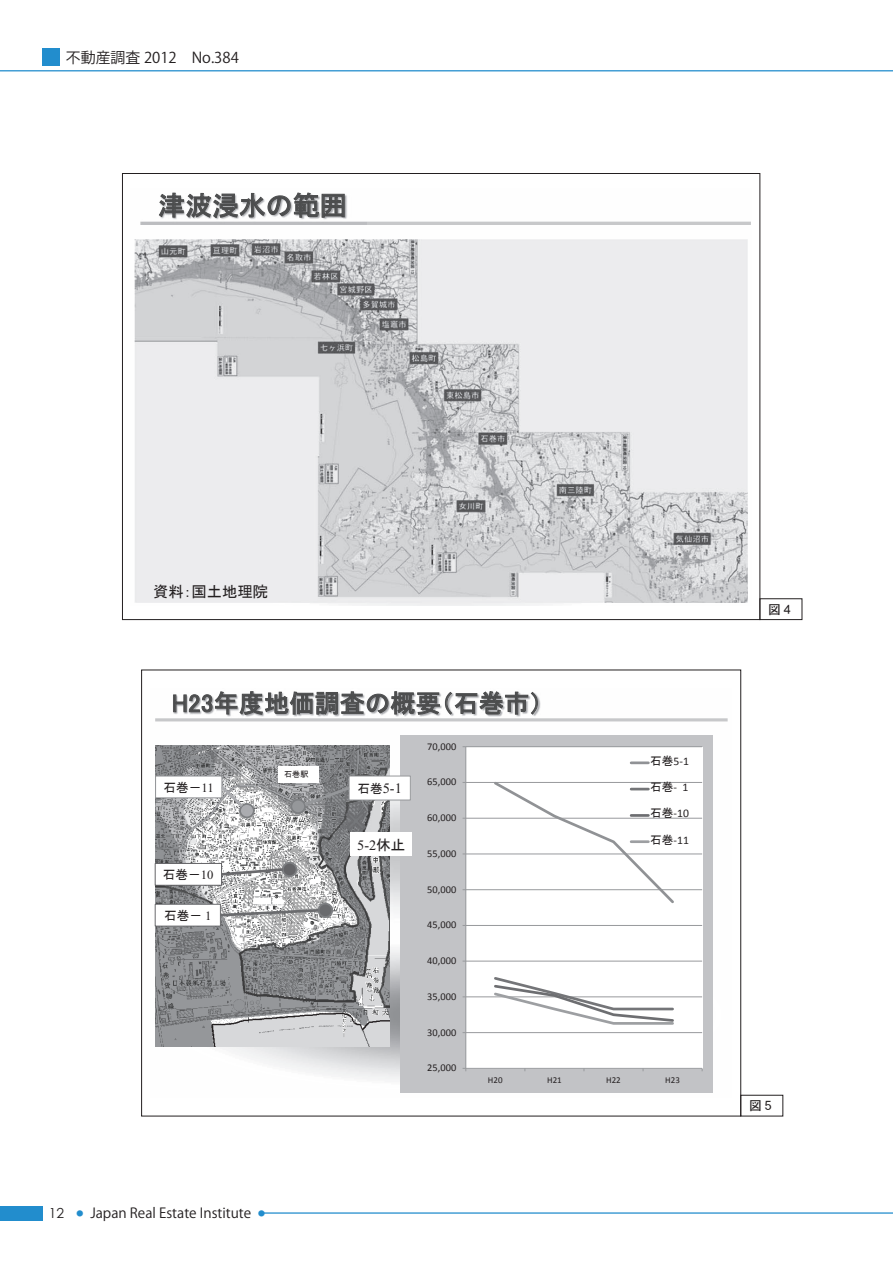
<style>
.page{position:relative;width:893px;height:1263px;background:#fff}
.page>*{position:absolute;margin:0;border:0;box-sizing:border-box;transform-origin:0 0}
.t1{font:26.85px "MS P Gothic";letter-spacing:.005em;color:#4c4d4e}
.t2{font:25.2px "MS P Gothic";letter-spacing:.005em;color:#4c4d4e}
.t3{font:15.3px "MS P Gothic";color:#231f20}
.t4{font:14.85px "Koz Go Pro";color:#231f20}
.t5{font:14.4px "Times New Roman";color:#231f20}
.t6{font:13.8px "Koz Go Pro";color:#231f20}
.t7{font:12.75px "DFHS Gothic W5 WINP RKSJ H";color:#231f20}
.t8{font:12.6px "MS P Gothic";color:#231f20}
.t9{font:11.7px "Calibri";color:#231f20}
.t10{font:11.7px "MS P Gothic";color:#231f20}
.t11{font:10.35px "Calibri";letter-spacing:.005em;color:#231f20}
.t12{font:9px "Calibri";color:#231f20}
.t13{font:8.1px "MS P Gothic";color:#231f20}
.s1{font-family:"Times New Roman"}
.s2{font-family:"MS P Gothic";font-size:12.6px}
.s3{font-family:"MS P Gothic"}
.s4{font-family:"Calibri"}
.s5{font-family:"Century Gothic"}
</style>
<div class="page">
<div style="left:0;top:1205px;width:43px;height:15px;background:#228dcd"></div>
<hr style="left:262px;top:1212px;width:631px;height:2px;background:#228dcd">
<img style="left:134px;top:221px;width:617px;height:382px">
<hr style="left:140px;top:222px;width:611px;height:3px;background:#c7c8ca">
<svg style="left:146px;top:602px;width:599px;height:3px;fill:#f2f3f3"></svg>
<img style="left:141px;top:195px;width:225px;height:29px">
<svg style="left:158px;top:192px;width:187px;height:26px"></svg>
<img style="left:135px;top:240px;width:612px;height:362px">
<div style="left:760px;top:598px;width:42px;height:22px;border:1px solid #231f20"></div>
<svg style="left:226px;top:939px;width:487px;height:151px"></svg>
<svg style="left:390px;top:774px;width:323px;height:151px"></svg>
<svg style="left:173px;top:691px;width:365px;height:31px"></svg>
<hr style="left:155px;top:718px;width:573px;height:3px;background:#c7c8ca">
<div style="left:400px;top:736px;width:312px;height:357px;background:#c2c3c6"></div>
<div style="left:466px;top:747px;width:236px;height:321px;background:#fff"></div>
<hr style="left:466px;top:1032px;width:236px;height:1px;background:#989a9d">
<hr style="left:466px;top:996px;width:236px;height:1px;background:#989a9d">
<hr style="left:466px;top:961px;width:236px;height:1px;background:#989a9d">
<hr style="left:466px;top:925px;width:236px;height:1px;background:#989a9d">
<hr style="left:466px;top:889px;width:236px;height:1px;background:#989a9d">
<hr style="left:466px;top:854px;width:236px;height:1px;background:#989a9d">
<hr style="left:466px;top:818px;width:236px;height:1px;background:#989a9d">
<hr style="left:466px;top:782px;width:236px;height:1px;background:#989a9d">
<hr style="left:466px;top:746px;width:236px;height:1px;background:#989a9d">
<hr style="left:465px;top:747px;width:1px;height:321px;background:#989a9d">
<hr style="left:466px;top:1068px;width:236px;height:1px;background:#989a9d">
<svg style="left:492px;top:977px;width:183px;height:48px"></svg>
<hr style="left:631px;top:761px;width:17px;height:3px;background:#909295">
<svg style="left:492px;top:781px;width:184px;height:123px"></svg>
<hr style="left:631px;top:814px;width:17px;height:3px;background:#6d6e71">
<hr style="left:631px;top:840px;width:17px;height:3px;background:#9d9fa2">
<img style="left:155px;top:745px;width:235px;height:302px">
<div style="left:240px;top:804px;width:14px;height:13px;background:#abacb0;border-radius:50%"></div>
<div style="left:239px;top:803px;width:16px;height:15px;border:2px solid #7d7f82;border-radius:50%"></div>
<div style="left:283px;top:863px;width:14px;height:13px;background:#646467;border-radius:50%"></div>
<div style="left:282px;top:862px;width:15px;height:15px;border:2px solid #7d7f82;border-radius:50%"></div>
<div style="left:318px;top:904px;width:14px;height:13px;background:#6a6b6e;border-radius:50%"></div>
<div style="left:318px;top:903px;width:15px;height:15px;border:2px solid #7d7f82;border-radius:50%"></div>
<div style="left:291px;top:800px;width:14px;height:13px;background:#95979a;border-radius:50%"></div>
<div style="left:290px;top:799px;width:16px;height:15px;border:2px solid #7d7f82;border-radius:50%"></div>
<img style="left:339px;top:804px;width:33px;height:33px">
<div style="left:351px;top:832px;width:61px;height:24px;background:#fff"></div>
<div style="left:349px;top:776px;width:61px;height:24px;background:#fff"></div>
<div style="left:349px;top:776px;width:62px;height:24px;border:1px solid #95979a"></div>
<svg style="left:301px;top:784px;width:52px;height:24px"></svg>
<div style="left:156px;top:776px;width:66px;height:22px;background:#fff"></div>
<div style="left:155px;top:776px;width:67px;height:22px;border:1px solid #909295"></div>
<svg style="left:218px;top:783px;width:28px;height:27px"></svg>
<div style="left:155px;top:863px;width:67px;height:22px;background:#fff"></div>
<div style="left:155px;top:863px;width:67px;height:22px;border:1px solid #646467"></div>
<svg style="left:220px;top:866px;width:66px;height:11px"></svg>
<div style="left:155px;top:904px;width:65px;height:22px;background:#fff"></div>
<div style="left:155px;top:904px;width:66px;height:22px;border:1px solid #6a6b6e"></div>
<svg style="left:219px;top:907px;width:102px;height:11px"></svg>
<div style="left:278px;top:766px;width:40px;height:16px;background:#fff"></div>
<div style="left:740px;top:1095px;width:43px;height:21px;border:1px solid #231f20"></div>
<hr style="left:0;top:70px;width:893px;height:1px;background:#228dcd">
<div style="left:43px;top:49px;width:17px;height:17px;background:#228dcd"></div>
<h3 class="t4" style="left:66px;top:48px;width:174px">不動産調査 2012　No.384</h3>
<h1 class="t1" style="left:158px;top:192px;width:190px">津波浸水の範囲</h1>
<h3 class="t3" style="left:153px;top:584px;width:116px">資料：国土地理院</h3>
<h2 class="t2" style="left:172px;top:690px;width:372px">H23年度地価調査の概要（石巻市）</h2>
<p class="t13" style="left:284px;top:770px;width:26px">石巻駅</p>
<p class="t8" style="left:164px;top:781px;width:52px">石巻－<span class="s1">11</span></p>
<h3 class="t5" style="left:357px;top:780px;width:46px"><span class="s2">石巻</span>5-1</h3>
<p class="t8" style="left:163px;top:868px;width:52px">石巻－<span class="s1">10</span></p>
<p class="t8" style="left:164px;top:909px;width:49px">石巻－ <span class="s1">1</span></p>
<h3 class="t5" style="left:357px;top:837px;width:49px">5-2<span class="s3">休止</span></h3>
<p class="t11" style="left:427px;top:740px;width:30px">70,000</p>
<p class="t11" style="left:427px;top:775px;width:30px">65,000</p>
<p class="t11" style="left:427px;top:811px;width:30px">60,000</p>
<p class="t11" style="left:427px;top:847px;width:30px">55,000</p>
<p class="t11" style="left:427px;top:883px;width:30px">50,000</p>
<p class="t11" style="left:427px;top:918px;width:30px">45,000</p>
<p class="t11" style="left:427px;top:954px;width:30px">40,000</p>
<p class="t11" style="left:427px;top:990px;width:30px">35,000</p>
<p class="t11" style="left:427px;top:1026px;width:30px">30,000</p>
<p class="t11" style="left:427px;top:1061px;width:30px">25,000</p>
<p class="t9" style="left:650px;top:753px;width:40px"><span class="s3">石巻</span>5-1</p>
<p class="t10" style="left:650px;top:781px;width:40px">石巻<span class="s4">- 1</span></p>
<p class="t9" style="left:650px;top:806px;width:40px"><span class="s3">石巻</span>-10</p>
<p class="t9" style="left:650px;top:832px;width:40px"><span class="s3">石巻</span>-11</p>
<p class="t12" style="left:488px;top:1074px;width:16px">H20</p>
<p class="t12" style="left:547px;top:1074px;width:16px">H21</p>
<p class="t12" style="left:606px;top:1074px;width:16px">H22</p>
<p class="t12" style="left:665px;top:1074px;width:16px">H23</p>
<h3 class="t6" style="left:49px;top:1204px;width:218px"><span class="s5">12</span> <sup>●</sup> Japan Real Estate Institute <sup>●</sup></h3>
<p class="t7" style="left:768px;top:603px;width:27px">図４</p>
<p class="t7" style="left:749px;top:1099px;width:27px">図５</p>
</div>
